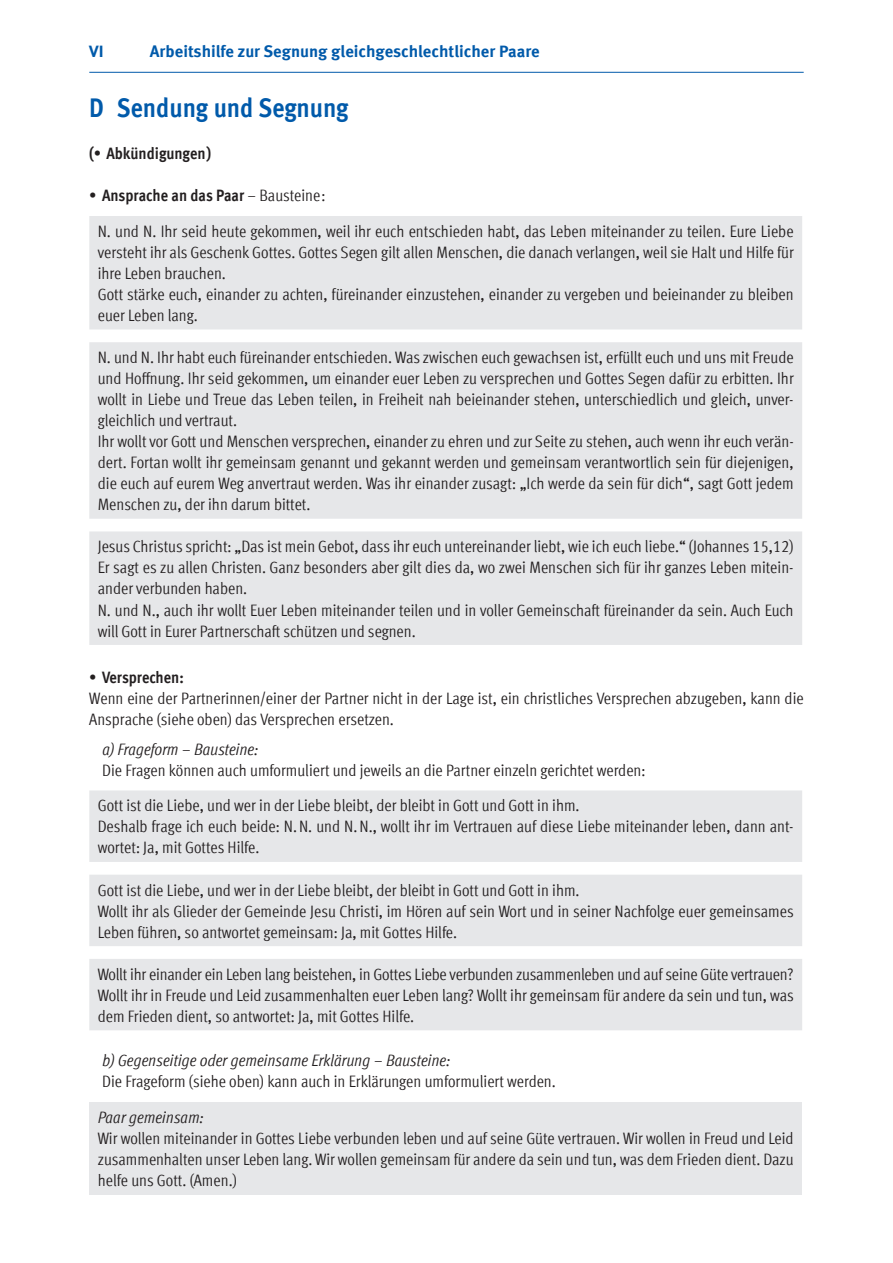
<style>
.page{position:relative;width:893px;height:1263px;background:#fff}
.page>*{position:absolute;margin:0;border:0;box-sizing:border-box;transform-origin:0 0}
.t1{font:700 condensed 27px "Meta Offc";color:#015aaa}
.t2{font:condensed 16.5px/21px "Meta Offc";color:#231f20}
.t3{font:italic condensed 16.5px "Meta Offc";color:#231f20}
.t4{font:700 16.5px "Meta Offc";color:#015aaa}
.t5{font:700 condensed 16.5px "Meta Offc";letter-spacing:-.005em;color:#231f20}
.s1{font-weight:700}
</style>
<div class="page">
<hr style="left:89px;top:72px;width:715px;height:1px;background:#015aaa">
<div style="left:89px;top:216px;width:713px;height:429px;background:#e6e7e9"></div>
<svg style="left:89px;top:790px;width:713px;height:240px;background:#e8e9eb"></svg>
<div style="left:89px;top:1102px;width:713px;height:93px;background:#e6e7e9"></div>
<p class="t4" style="left:89px;top:42px;width:16px">VI</p>
<p class="t4" style="left:150px;top:42px;width:391px">Arbeitshilfe zur Segnung gleichgeschlechtlicher Paare</p>
<h1 class="t1" style="left:89px;top:92px;width:261px">D Sendung und Segnung</h1>
<p class="t5" style="left:89px;top:144px;width:124px">(• Abkündigungen)</p>
<p class="t2" style="left:98px;top:178px;width:697px;line-height:36px;text-indent:-9px"><span class="s1">• Ansprache an das Paar</span> – Bausteine:<br>N. und N. Ihr seid heute gekommen, weil ihr euch entschieden habt, das Leben miteinander zu teilen. Eure Liebe</p>
<p class="t2" style="left:98px;top:242px;width:697px">versteht ihr als Geschenk Gottes. Gottes Segen gilt allen Menschen, die danach verlangen, weil sie Halt und Hilfe für ihre Leben brauchen.<br>Gott stärke euch, einander zu achten, füreinander einzustehen, einander zu vergeben und beieinander zu bleiben euer Leben lang.</p>
<p class="t2" style="left:98px;top:347px;width:697px">N. und N. Ihr habt euch füreinander entschieden. Was zwischen euch gewachsen ist, erfüllt euch und uns mit Freude und Hoffnung. Ihr seid gekommen, um einander euer Leben zu versprechen und Gottes Segen dafür zu erbitten. Ihr wollt in Liebe und Treue das Leben teilen, in Freiheit nah beieinander stehen, unterschiedlich und gleich, unver&shy;gleichlich und vertraut.<br>Ihr wollt vor Gott und Menschen versprechen, einander zu ehren und zur Seite zu stehen, auch wenn ihr euch verän&shy;dert. Fortan wollt ihr gemeinsam genannt und gekannt werden und gemeinsam verantwortlich sein für diejenigen, die euch auf eurem Weg anvertraut werden. Was ihr einander zusagt: „Ich werde da sein für dich“, sagt Gott jedem Menschen zu, der ihn darum bittet.</p>
<p class="t2" style="left:98px;top:536px;width:697px">Jesus Christus spricht: „Das ist mein Gebot, dass ihr euch untereinander liebt, wie ich euch liebe.“ (Johannes 15,12)<br>Er sagt es zu allen Christen. Ganz besonders aber gilt dies da, wo zwei Menschen sich für ihr ganzes Leben mitein&shy;ander verbunden haben.<br>N. und N., auch ihr wollt Euer Leben miteinander teilen und in voller Gemeinschaft füreinander da sein. Auch Euch will Gott in Eurer Partnerschaft schützen und segnen.</p>
<p class="t5" style="left:89px;top:667px;width:96px">• Versprechen:</p>
<p class="t2" style="left:89px;top:687px;width:716px">Wenn eine der Partnerinnen/einer der Partner nicht in der Lage ist, ein christliches Versprechen abzugeben, kann die<br>Ansprache (siehe oben) das Versprechen ersetzen.</p>
<p class="t3" style="left:102px;top:739px;width:158px">a) Frageform – Bausteine:</p>
<p class="t2" style="left:98px;top:752px;width:549px;line-height:35.8px">Die Fragen können auch umformuliert und jeweils an die Partner einzeln gerichtet werden:<br>Gott ist die Liebe, und wer in der Liebe bleibt, der bleibt in Gott und Gott in ihm.</p>
<p class="t2" style="left:98px;top:816px;width:697px">Deshalb frage ich euch beide: N.N. und N.N., wollt ihr im Vertrauen auf diese Liebe miteinander leben, dann ant&shy;wortet: Ja, mit Gottes Hilfe.</p>
<p class="t2" style="left:98px;top:880px;width:697px">Gott ist die Liebe, und wer in der Liebe bleibt, der bleibt in Gott und Gott in ihm.<br>Wollt ihr als Glieder der Gemeinde Jesu Christi, im Hören auf sein Wort und in seiner Nachfolge euer gemeinsames<br>Leben führen, so antwortet gemeinsam: Ja, mit Gottes Hilfe.</p>
<p class="t2" style="left:98px;top:964px;width:697px;text-align:justify">Wollt ihr einander ein Leben lang beistehen, in Gottes Liebe verbunden zusammenleben und auf seine Güte vertrauen?<br>Wollt ihr in Freude und Leid zusammenhalten euer Leben lang? Wollt ihr gemeinsam für andere da sein und tun, was dem Frieden dient, so antwortet: Ja, mit Gottes Hilfe.</p>
<p class="t3" style="left:102px;top:1051px;width:350px">b) Gegenseitige oder gemeinsame Erklärung – Bausteine:</p>
<p class="t2" style="left:102px;top:1071px;width:455px">Die Frageform (siehe oben) kann auch in Erklärungen umformuliert werden.</p>
<p class="t3" style="left:98px;top:1108px;width:107px">Paar gemeinsam:</p>
<p class="t2" style="left:98px;top:1128px;width:697px;text-align:justify">Wir wollen miteinander in Gottes Liebe verbunden leben und auf seine Güte vertrauen. Wir wollen in Freud und Leid zusammenhalten unser Leben lang. Wir wollen gemeinsam für andere da sein und tun, was dem Frieden dient. Dazu helfe uns Gott. (Amen.)</p>
</div>
